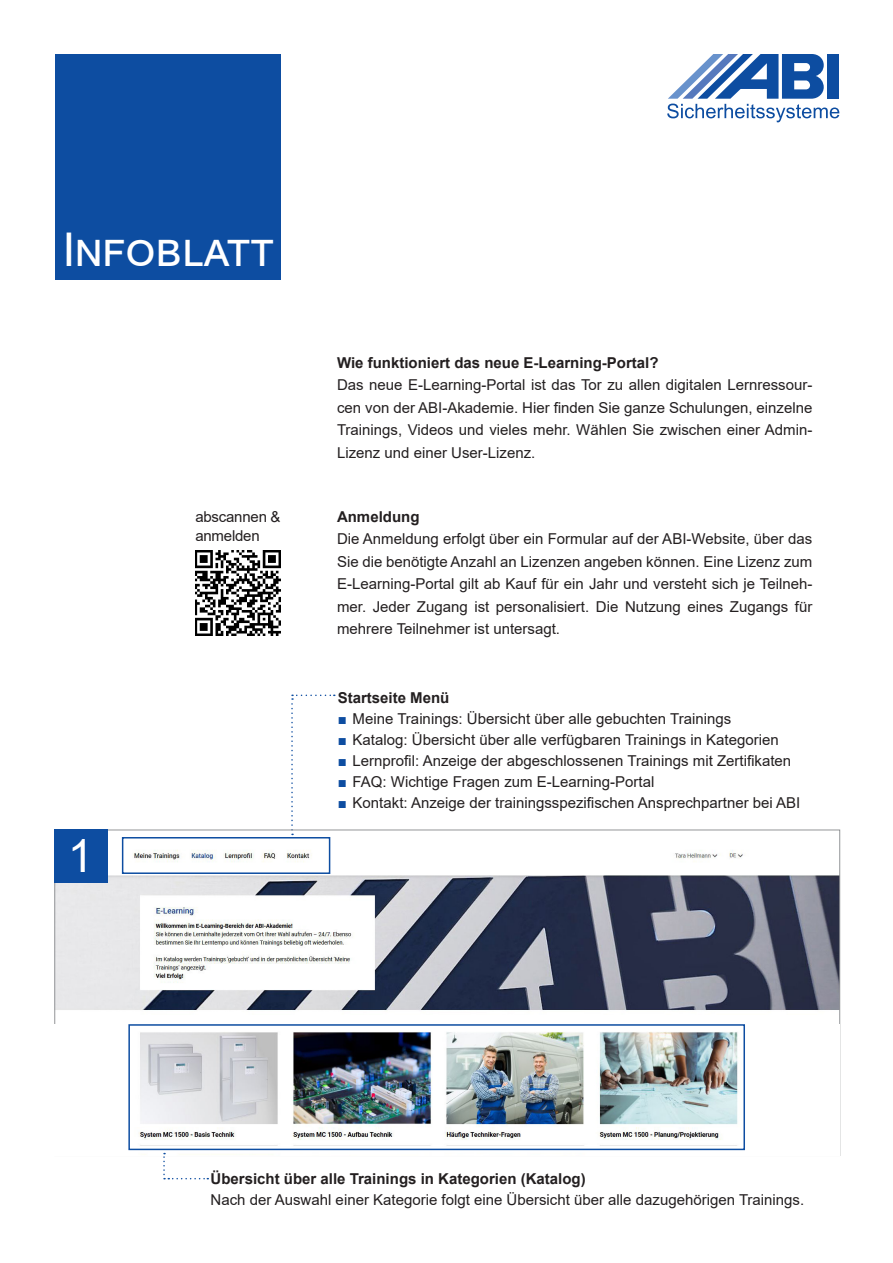
<style>
.page{position:relative;width:893px;height:1263px;background:#fff}
.page>*{position:absolute;margin:0;border:0;box-sizing:border-box;transform-origin:0 0}
.t1{font:46.5px "Arial";letter-spacing:-.01em;color:#fff}
.t2{font:45.9px "Arial";color:#fff}
.t3{font:15px/22.5px "Arial";color:#231f20;text-align:justify}
.t4{font:700 15px "Arial";color:#231f20}
.s1{color:#0d4da1}
</style>
<div class="page">
<svg style="left:667px;top:54px;width:172px;height:68px"></svg>
<div style="left:55px;top:54px;width:226px;height:226px;background:#0d4da1"></div>
<img style="left:195px;top:550px;width:86px;height:86px">
<svg style="left:291px;top:694px;width:44px;height:141px"></svg>
<img style="left:56px;top:838px;width:782px;height:172px">
<img style="left:128px;top:1032px;width:617px;height:121px">
<div style="left:128px;top:1024px;width:617px;height:126px;border:2px solid #0d4da1"></div>
<div style="left:54px;top:829px;width:53px;height:53px;background:#0d4da1"></div>
<div style="left:122px;top:837px;width:208px;height:37px;border:2px solid #0d4da1"></div>
<svg style="left:163px;top:1153px;width:45px;height:26px"></svg>
<h1 class="t1" style="left:62px;top:217px;width:213px">Infoblatt</h1>
<p class="t3" style="left:195px;top:507px;width:87px;line-height:19.2px">abscannen &amp; anmelden</p>
<h2 class="t2" style="left:68px;top:825px;width:27px">1</h2>
<p class="t4" style="left:337px;top:352px;width:323px">Wie funktioniert das neue E-Learning-Portal?</p>
<p class="t3" style="left:337px;top:374px;width:477px">Das neue E-Learning-Portal ist das Tor zu allen digitalen Lernressour&shy;cen von der ABI-Akademie. Hier finden Sie ganze Schulungen, einzelne Trainings, Videos und vieles mehr. Wählen Sie zwischen einer Admin-Lizenz und einer User-Lizenz.</p>
<p class="t4" style="left:337px;top:506px;width:84px">Anmeldung</p>
<p class="t3" style="left:337px;top:528px;width:477px">Die Anmeldung erfolgt über ein Formular auf der ABI-Website, über das Sie die benötigte Anzahl an Lizenzen angeben können. Eine Lizenz zum E-Learning-Portal gilt ab Kauf für ein Jahr und versteht sich je Teilneh&shy;mer. Jeder Zugang ist personalisiert. Die Nutzung eines Zugangs für mehrere Teilnehmer ist untersagt.</p>
<p class="t4" style="left:338px;top:687px;width:113px">Startseite Menü</p>
<p class="t3" style="left:338px;top:708px;width:395px"><span class="s1">■</span> Meine Trainings: Übersicht über alle gebuchten Trainings</p>
<p class="t3" style="left:338px;top:729px;width:442px"><span class="s1">■</span> Katalog: Übersicht über alle verfügbaren Trainings in Kategorien</p>
<p class="t3" style="left:338px;top:750px;width:455px"><span class="s1">■</span> Lernprofil: Anzeige der abgeschlossenen Trainings mit Zertifikaten</p>
<p class="t3" style="left:338px;top:771px;width:318px"><span class="s1">■</span> FAQ: Wichtige Fragen zum E-Learning-Portal</p>
<p class="t3" style="left:338px;top:792px;width:464px"><span class="s1">■</span> Kontakt: Anzeige der trainingsspezifischen Ansprechpartner bei ABI</p>
<p class="t4" style="left:211px;top:1168px;width:377px">Übersicht über alle Trainings in Kategorien (Katalog)</p>
<p class="t3" style="left:211px;top:1188px;width:595px">Nach der Auswahl einer Kategorie folgt eine Übersicht über alle dazugehörigen Trainings.</p>
</div>
